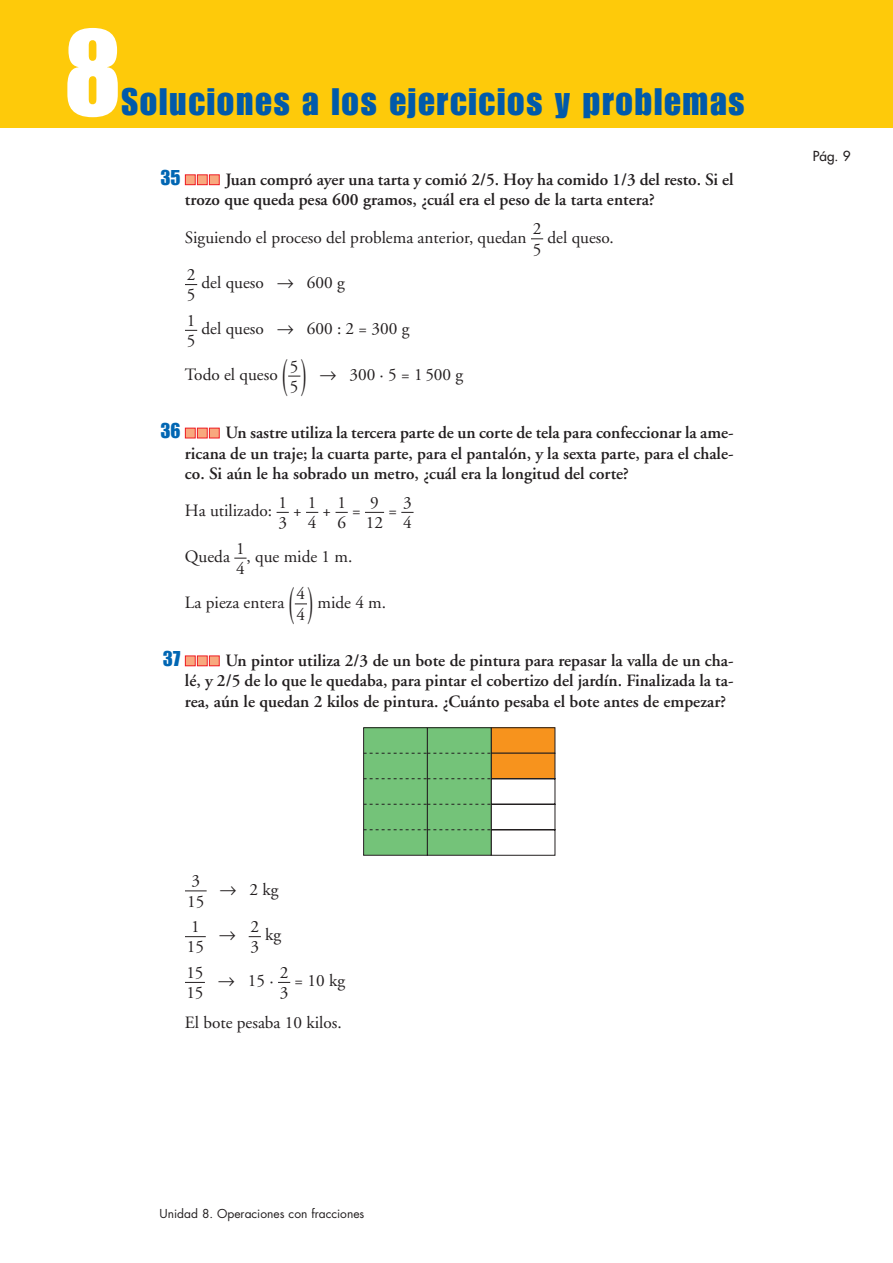
<style>
.page{position:relative;width:893px;height:1263px;background:#fff}
.page>*{position:absolute;margin:0;border:0;box-sizing:border-box;transform-origin:0 0}
.t1{font:120px "Impact";color:#fff}
.t2{font:43.05px "Anaya Math 1";color:#231f20;scale:.4 1}
.t3{font:37.5px "Impact";letter-spacing:.05em;color:#015aaa}
.t4{font:21px "Impact";color:#0166b3}
.t5{font:600 17.25px/20.2px "Adobe Garamond";color:#231f20;text-align:justify}
.t6{font:17.25px/20.2px "Adobe Garamond";color:#231f20}
.t7{font:17.25px "Anaya Math 1";color:#231f20}
.t8{font:13.5px "Futura";color:#231f20}
.t9{font:12px "Futura";color:#231f20}
.s1{font-family:"Anaya Math 1"}
</style>
<div class="page">
<div style="left:0;top:0;width:893px;height:128px;background:#feca0a"></div>
<svg style="left:278px;top:982px;width:12px;height:1px"></svg>
<svg style="left:185px;top:982px;width:20px;height:1px"></svg>
<svg style="left:249px;top:936px;width:12px;height:1px"></svg>
<svg style="left:185px;top:936px;width:21px;height:1px"></svg>
<svg style="left:185px;top:891px;width:22px;height:1px"></svg>
<div style="left:364px;top:728px;width:63px;height:127px;background:#74c379"></div>
<div style="left:363px;top:727px;width:65px;height:129px;border:1px solid #231f20"></div>
<div style="left:491px;top:728px;width:64px;height:25px;background:#f7931d"></div>
<div style="left:491px;top:727px;width:64px;height:27px;border:1px solid #231f20"></div>
<div style="left:427px;top:728px;width:64px;height:127px;background:#74c379"></div>
<div style="left:427px;top:727px;width:64px;height:129px;border:1px solid #231f20"></div>
<svg style="left:364px;top:752px;width:191px;height:104px"></svg>
<div style="left:209px;top:656px;width:10px;height:10px;background:#f8a87e"></div>
<div style="left:209px;top:656px;width:11px;height:10px;border:1px solid #ee1d23"></div>
<div style="left:197px;top:656px;width:10px;height:10px;background:#f8a87e"></div>
<div style="left:197px;top:656px;width:11px;height:10px;border:1px solid #ee1d23"></div>
<div style="left:185px;top:656px;width:10px;height:10px;background:#f8a87e"></div>
<div style="left:185px;top:656px;width:11px;height:10px;border:1px solid #ee1d23"></div>
<svg style="left:234px;top:558px;width:13px;height:1px"></svg>
<svg style="left:401px;top:512px;width:12px;height:1px"></svg>
<svg style="left:365px;top:512px;width:19px;height:1px"></svg>
<svg style="left:335px;top:512px;width:13px;height:1px"></svg>
<svg style="left:306px;top:512px;width:12px;height:1px"></svg>
<svg style="left:277px;top:512px;width:12px;height:1px"></svg>
<div style="left:209px;top:428px;width:10px;height:10px;background:#f8a87e"></div>
<div style="left:209px;top:428px;width:11px;height:10px;border:1px solid #ee1d23"></div>
<div style="left:197px;top:428px;width:10px;height:10px;background:#f8a87e"></div>
<div style="left:197px;top:428px;width:11px;height:10px;border:1px solid #ee1d23"></div>
<div style="left:185px;top:428px;width:10px;height:10px;background:#f8a87e"></div>
<div style="left:185px;top:428px;width:11px;height:10px;border:1px solid #ee1d23"></div>
<svg style="left:185px;top:330px;width:12px;height:1px"></svg>
<svg style="left:185px;top:284px;width:12px;height:1px"></svg>
<svg style="left:531px;top:238px;width:12px;height:1px"></svg>
<div style="left:209px;top:175px;width:10px;height:10px;background:#f8a87e"></div>
<div style="left:209px;top:174px;width:11px;height:11px;border:1px solid #ee1d23"></div>
<div style="left:197px;top:175px;width:10px;height:10px;background:#f8a87e"></div>
<div style="left:197px;top:174px;width:11px;height:11px;border:1px solid #ee1d23"></div>
<div style="left:185px;top:175px;width:10px;height:10px;background:#f8a87e"></div>
<div style="left:185px;top:174px;width:11px;height:11px;border:1px solid #ee1d23"></div>
<svg style="left:295px;top:603px;width:12px;height:2px"></svg>
<svg style="left:288px;top:375px;width:13px;height:2px"></svg>
<p class="t1" style="left:64px;top:30px;width:59px">8</p>
<p class="t3" style="left:121px;top:89px;width:625px">Soluciones a los ejercicios y problemas</p>
<p class="t4" style="left:161px;top:170px;width:22px">35</p>
<p class="t5" style="left:185px;top:171px;width:550px;text-indent:40px">Juan compró ayer una tarta y comió 2/5. Hoy ha comido 1/3 del resto. Si el trozo que queda pesa 600 gramos, ¿cuál era el peso de la tarta entera?</p>
<p class="t6" style="left:185px;top:229px;width:430px">Siguiendo el proceso del problema anterior, quedan del queso.</p>
<p class="t6" style="left:201px;top:274px;width:145px">del queso <span class="s1">8</span> 600 g</p>
<p class="t6" style="left:201px;top:320px;width:209px">del queso <span class="s1">8</span> 600 : 2 = 300 g</p>
<p class="t6" style="left:185px;top:366px;width:94px">Todo el queso</p>
<p class="t6" style="left:319px;top:366px;width:145px"><span class="s1">8</span> 300 · 5 = 1 500 g</p>
<p class="t4" style="left:161px;top:423px;width:22px">36</p>
<p class="t5" style="left:185px;top:424px;width:550px;text-indent:40px">Un sastre utiliza la tercera parte de un corte de tela para confeccionar la ame&shy;ricana de un traje; la cuarta parte, para el pantalón, y la sexta parte, para el chale&shy;co. Si aún le ha sobrado un metro, ¿cuál era la longitud del corte?</p>
<p class="t6" style="left:185px;top:502px;width:177px">Ha utilizado: + + =</p>
<p class="t6" style="left:388px;top:502px;width:10px">=</p>
<p class="t6" style="left:185px;top:548px;width:169px">Queda , que mide 1 m.</p>
<p class="t6" style="left:185px;top:594px;width:101px">La pieza entera</p>
<p class="t6" style="left:317px;top:594px;width:70px">mide 4 m.</p>
<p class="t4" style="left:163px;top:651px;width:19px">37</p>
<p class="t5" style="left:185px;top:652px;width:550px;text-indent:40px">Un pintor utiliza 2/3 de un bote de pintura para repasar la valla de un cha&shy;lé, y 2/5 de lo que le quedaba, para pintar el cobertizo del jardín. Finalizada la ta&shy;rea, aún le quedan 2 kilos de pintura. ¿Cuánto pesaba el bote antes de empezar?</p>
<p class="t6" style="left:533px;top:220px;width:10px">2<br>5</p>
<p class="t6" style="left:187px;top:266px;width:10px">2<br>5</p>
<p class="t6" style="left:187px;top:312px;width:10px">1<br>5</p>
<p class="t2" style="left:282px;top:356px;width:16px">(</p>
<p class="t6" style="left:290px;top:358px;width:10px">5</p>
<p class="t6" style="left:290px;top:378px;width:10px">5</p>
<p class="t6" style="left:278px;top:494px;width:10px">1<br>3</p>
<p class="t6" style="left:308px;top:494px;width:10px">1<br>4</p>
<p class="t6" style="left:337px;top:494px;width:10px">1<br>6</p>
<p class="t6" style="left:366px;top:494px;width:19px">9<br>12</p>
<p class="t6" style="left:403px;top:494px;width:10px">3<br>4</p>
<p class="t6" style="left:236px;top:540px;width:10px">1<br>4</p>
<p class="t2" style="left:289px;top:583px;width:16px">(</p>
<p class="t6" style="left:297px;top:585px;width:10px">4</p>
<p class="t6" style="left:297px;top:606px;width:10px">4</p>
<p class="t6" style="left:187px;top:872px;width:19px">3<br>15</p>
<p class="t6" style="left:220px;top:881px;width:60px"><span class="s1">8</span> 2 kg</p>
<p class="t7" style="left:219px;top:927px;width:19px">8</p>
<p class="t6" style="left:265px;top:926px;width:18px">kg</p>
<p class="t6" style="left:218px;top:972px;width:129px"><span class="s1">8</span> 15 · = 10 kg</p>
<p class="t6" style="left:185px;top:1014px;width:158px">El bote pesaba 10 kilos.</p>
<p class="t6" style="left:187px;top:918px;width:19px">1<br>15</p>
<p class="t6" style="left:250px;top:918px;width:10px">2<br>3</p>
<p class="t6" style="left:186px;top:964px;width:19px">15<br>15</p>
<p class="t6" style="left:280px;top:964px;width:10px">2<br>3</p>
<p class="t8" style="left:813px;top:149px;width:39px">Pág. 9</p>
<p class="t9" style="left:159px;top:1208px;width:206px">Unidad 8. Operaciones con fracciones</p>
</div>
